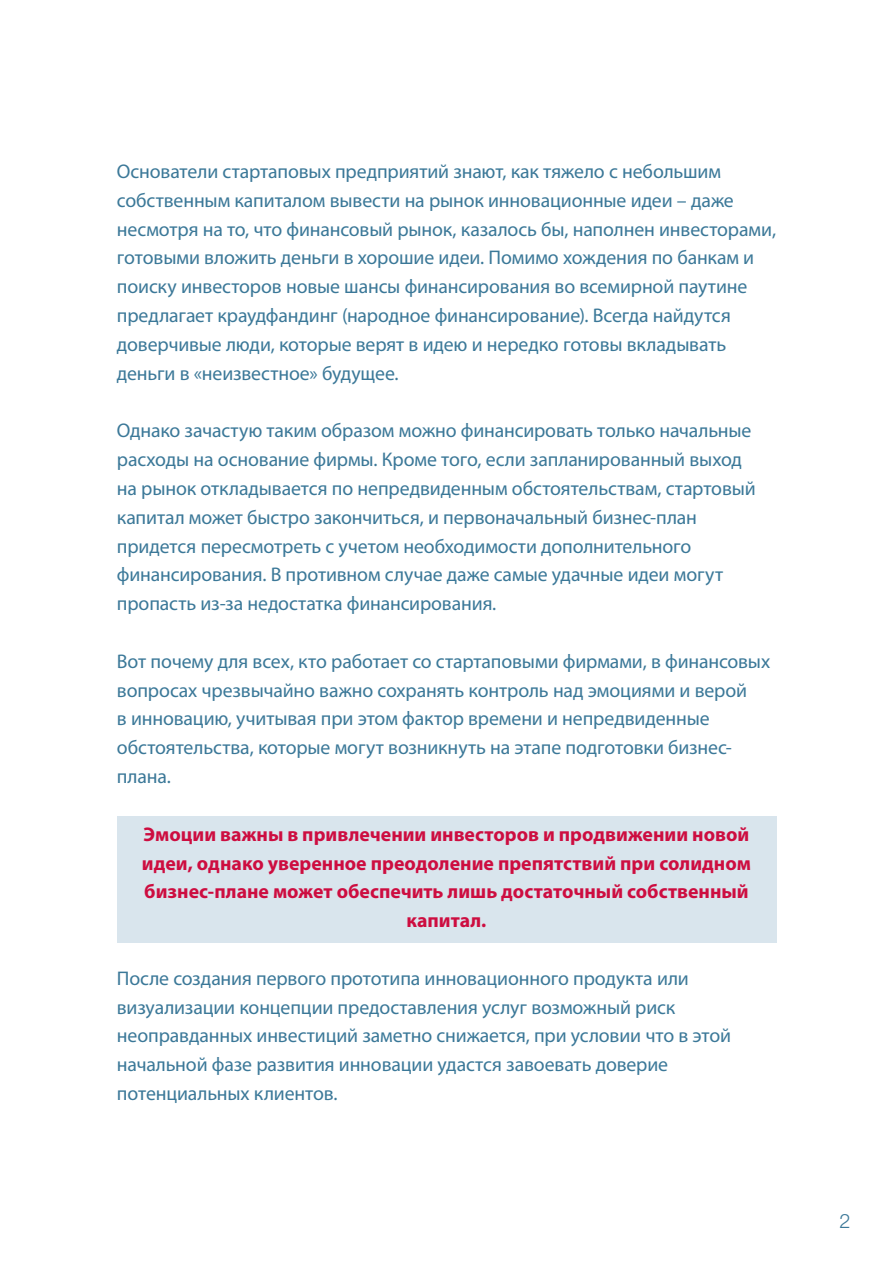
<style>
.page{position:relative;width:893px;height:1263px;background:#fff}
.page>*{position:absolute;margin:0;border:0;box-sizing:border-box;transform-origin:0 0}
.t1{font:19.8px/28.8px "Myriad Pro";letter-spacing:-.005em;color:#3b7898}
.t2{font:700 19.8px/28.8px "Myriad Pro";color:#cd0d40;text-align:center}
.t3{font:300 19.8px "Helvetica Neue";color:#3b7898}
</style>
<div class="page">
<div style="left:117px;top:816px;width:659px;height:127px;background:#d9e5ed"></div>
<p class="t1" style="left:117px;top:157px;width:661px">Основатели стартаповых предприятий знают, как тяжело с небольшим собственным капиталом вывести на рынок инновационные идеи – даже несмотря на то, что финансовый рынок, казалось бы, наполнен инвесторами, готовыми вложить деньги в хорошие идеи. Помимо хождения по банкам и поиску инвесторов новые шансы финансирования во всемирной паутине предлагает краудфандинг (народное финансирование). Всегда найдутся доверчивые люди, которые верят в идею и нередко готовы вкладывать деньги в «неизвестное» будущее.</p>
<p class="t1" style="left:117px;top:416px;width:640px">Однако зачастую таким образом можно финансировать только начальные расходы на основание фирмы. Кроме того, если запланированный выход на рынок откладывается по непредвиденным обстоятельствам, стартовый капитал может быстро закончиться, и первоначальный бизнес-план придется пересмотреть с учетом необходимости дополнительного финансирования. В противном случае даже самые удачные идеи могут пропасть из-за недостатка финансирования.</p>
<p class="t1" style="left:117px;top:646px;width:655px">Вот почему для всех, кто работает со стартаповыми фирмами, в финансовых вопросах чрезвычайно важно сохранять контроль над эмоциями и верой<br>в инновацию, учитывая при этом фактор времени и непредвиденные обстоятельства, которые могут возникнуть на этапе подготовки бизнес&shy;плана.</p>
<p class="t2" style="left:142px;top:819px;width:611px">Эмоции важны в привлечении инвесторов и продвижении новой идеи, однако уверенное преодоление препятствий при солидном бизнес-плане может обеспечить лишь достаточный собственный капитал.</p>
<p class="t1" style="left:117px;top:963px;width:616px">После создания первого прототипа инновационного продукта или визуализации концепции предоставления услуг возможный риск неоправданных инвестиций заметно снижается, при условии что в этой начальной фазе развития инновации удастся завоевать доверие потенциальных клиентов.</p>
<p class="t3" style="left:839px;top:1208px;width:13px">2</p>
</div>
